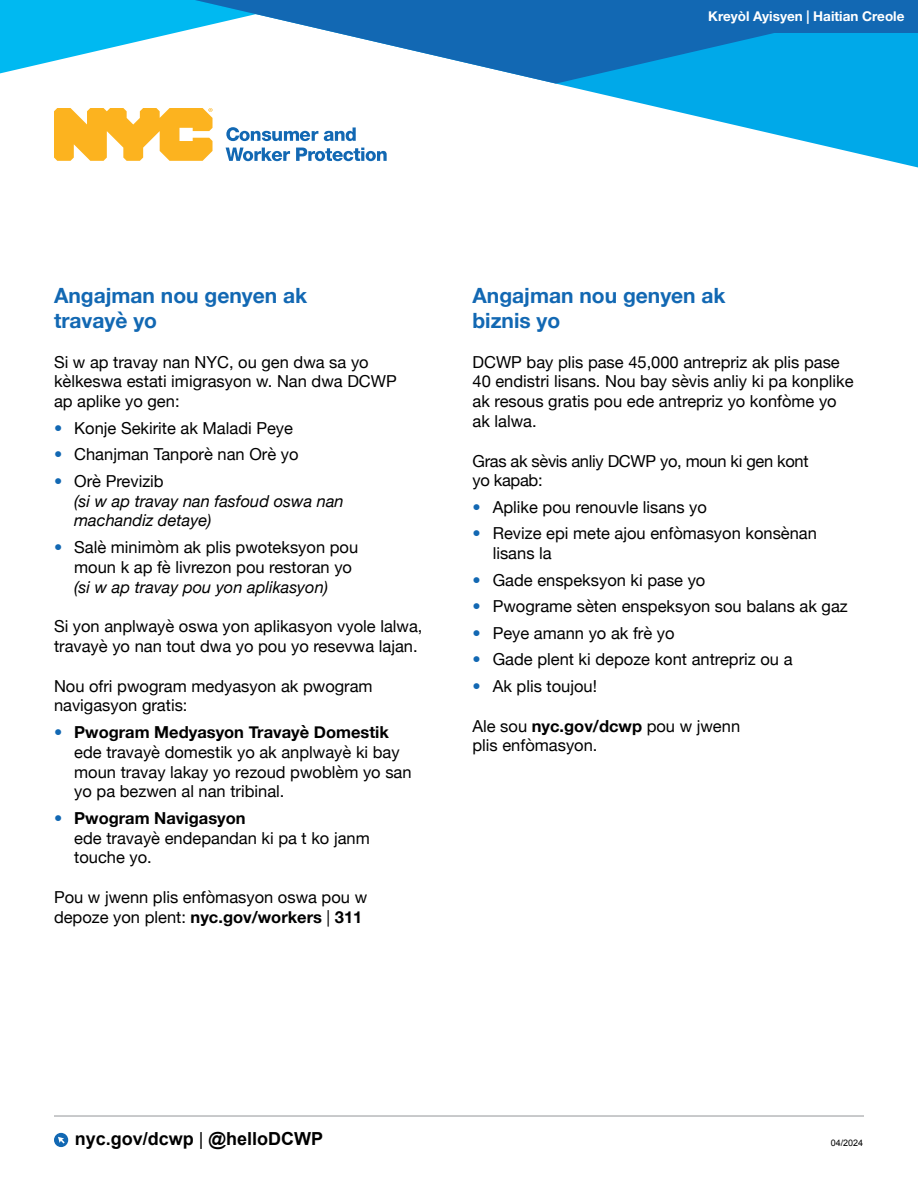
<style>
.page{position:relative;width:918px;height:1188px;background:#fff}
.page>*{position:absolute;margin:0;border:0;box-sizing:border-box;transform-origin:0 0}
.t1{font:700 21px/25.2px "Helvetica Neue";color:#1268b3}
.t2{font:700 18px "Arial";color:#000}
.t3{font:16.5px/19.8px "Helvetica Neue";color:#000}
.t4{font:italic 16.5px/19.8px "Helvetica Neue";color:#000}
.t5{font:700 16.5px "Helvetica Neue";color:#000}
.t6{font:16.5px/19.8px "Helvetica Neue";letter-spacing:-.02em;color:#000}
.t7{font:16.5px "Helvetica Neue LT Std";color:#1268b3}
.t8{font:700 13.5px "Helvetica Neue LT Std";color:#fff}
.t9{font:9px "Arial";color:#000}
.s1{font-family:"Helvetica Neue LT Std";font-weight:700}
.s2{font-weight:700}
.s3{font-weight:400}
</style>
<div class="page">
<div style="left:54px;top:1133px;width:14px;height:14px;background:#1268b3;border-radius:50%"></div>
<svg style="left:58px;top:1137px;width:7px;height:7px"></svg>
<svg style="left:54px;top:108px;width:141px;height:53px"></svg>
<hr style="left:54px;top:1116px;width:810px;height:1px;background:#939598">
<svg style="left:0;top:0;width:195px;height:73px"></svg>
<svg style="left:195px;top:32px;width:723px;height:135px"></svg>
<svg style="left:195px;top:0;width:722px;height:84px"></svg>
<div style="left:649px;top:0;width:269px;height:32px;background:#1268b3"></div>
<p class="t8" style="left:708px;top:8px;width:198px">Kreyòl Ayisyen | Haitian Creole</p>
<p class="t1" style="left:54px;top:283px;width:255px">Angajman nou genyen ak travayè yo</p>
<p class="t3" style="left:54px;top:353px;width:344px">Si w ap travay nan NYC, ou gen dwa sa yo kèlkeswa estati imigrasyon w. Nan dwa DCWP ap aplike yo gen:</p>
<p class="t3" style="left:74px;top:419px;width:220px">Konje Sekirite ak Maladi Peye</p>
<p class="t7" style="left:54px;top:418px;width:10px">•</p>
<p class="t7" style="left:54px;top:445px;width:10px">•</p>
<p class="t7" style="left:54px;top:471px;width:10px">•</p>
<p class="t7" style="left:54px;top:537px;width:10px">•</p>
<p class="t3" style="left:74px;top:445px;width:226px">Chanjman Tanporè nan Orè yo</p>
<p class="t3" style="left:74px;top:472px;width:91px">Orè Previzib</p>
<p class="t4" style="left:74px;top:492px;width:271px">(si w ap travay nan fasfoud oswa nan machandiz detaye(</p>
<p class="t3" style="left:74px;top:538px;width:285px">Salè minimòm ak plis pwoteksyon pou</p>
<p class="t3" style="left:74px;top:558px;width:279px">moun k ap fè livrezon pou restoran yo</p>
<p class="t4" style="left:74px;top:578px;width:255px">(si w ap travay pou yon aplikasyon(</p>
<p class="t3" style="left:54px;top:617px;width:370px">Si yon anplwayè oswa yon aplikasyon vyole lalwa, travayè yo nan tout dwa yo pou yo resevwa lajan.</p>
<p class="t3" style="left:54px;top:677px;width:320px">Nou ofri pwogram medyasyon ak pwogram navigasyon gratis:</p>
<p class="t5" style="left:74px;top:719px;width:316px">Pwogram Medyasyon Travayè Domestik</p>
<p class="t7" style="left:54px;top:722px;width:10px">•</p>
<p class="t7" style="left:54px;top:808px;width:10px">•</p>
<p class="t3" style="left:74px;top:743px;width:339px">ede travayè domestik yo ak anplwayè ki bay moun travay lakay yo rezoud pwoblèm yo san yo pa bezwen al nan tribinal.</p>
<p class="t5" style="left:74px;top:805px;width:173px">Pwogram Navigasyon</p>
<p class="t3" style="left:74px;top:829px;width:297px">ede travayè endepandan ki pa t ko janm touche yo.</p>
<p class="t3" style="left:54px;top:888px;width:315px">Pou w jwenn plis enfòmasyon oswa pou w depoze yon plent: <span class="s1">nyc.gov/workers</span> | <span class="s2">311</span></p>
<p class="t1" style="left:472px;top:283px;width:255px">Angajman nou genyen ak biznis yo</p>
<p class="t3" style="left:472px;top:353px;width:383px">DCWP bay plis pase 45,000 antrepriz ak plis pase 40 endistri lisans. Nou bay sèvis anliy ki pa konplike ak resous gratis pou ede antrepriz yo konfòme yo ak lalwa.</p>
<p class="t6" style="left:472px;top:452px;width:338px">Gras ak sèvis anliy DCWP yo, moun ki gen kont yo kapab:</p>
<p class="t3" style="left:493px;top:498px;width:216px">Aplike pou renouvle lisans yo</p>
<p class="t7" style="left:472px;top:497px;width:10px">•</p>
<p class="t7" style="left:472px;top:524px;width:10px">•</p>
<p class="t3" style="left:493px;top:525px;width:326px">Revize epi mete ajou enfòmasyon konsènan</p>
<p class="t7" style="left:472px;top:570px;width:10px">•</p>
<p class="t3" style="left:493px;top:541px;width:214px;line-height:26.5px">lisans la<br>Gade enspeksyon ki pase yo</p>
<p class="t7" style="left:472px;top:597px;width:10px">•</p>
<p class="t3" style="left:493px;top:598px;width:357px">Pwograme sèten enspeksyon sou balans ak gaz</p>
<p class="t7" style="left:472px;top:623px;width:10px">•</p>
<p class="t3" style="left:493px;top:624px;width:183px">Peye amann yo ak frè yo</p>
<p class="t7" style="left:472px;top:650px;width:10px">•</p>
<p class="t3" style="left:493px;top:651px;width:301px">Gade plent ki depoze kont antrepriz ou a</p>
<p class="t3" style="left:493px;top:677px;width:106px">Ak plis toujou!</p>
<p class="t7" style="left:472px;top:676px;width:10px">•</p>
<p class="t3" style="left:472px;top:717px;width:269px">Ale sou <span class="s2">nyc.gov/dcwp</span> pou w jwenn plis enfòmasyon.</p>
<p class="t2" style="left:75px;top:1127px;width:250px">nyc.gov/dcwp <span class="s3">|</span> @helloDCWP</p>
<p class="t9" style="left:831px;top:1137px;width:34px">04/2024</p>
</div>
